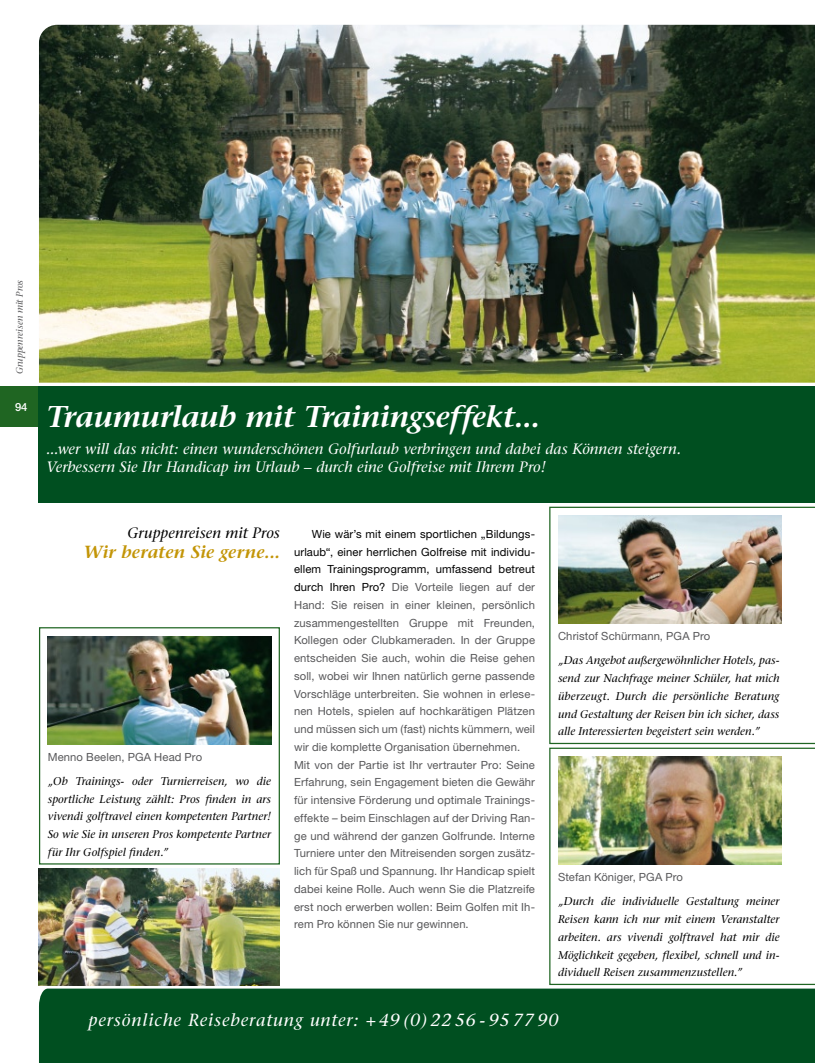
<style>
.page{position:relative;width:815px;height:1063px;background:#fff}
.page>*{position:absolute;margin:0;border:0;box-sizing:border-box;transform-origin:0 0}
.t1{font:italic 600 30px "Stone Serif";letter-spacing:-.01em;color:#fff}
.Subline_20_pt{font:italic 17.5px "Stone Serif";letter-spacing:.05em;color:#fff}
.t2{font:italic 600 17.5px "Stone Serif";letter-spacing:.005em;color:#c39507}
.Fließtxt_Helvetica_R{font:italic 15px "Stone Serif";letter-spacing:.005em;color:#fff}
.t3{font:italic 15px "Stone Serif";letter-spacing:.005em;color:#000}
.Fließtxt_Helvetica_R-2{font:11.25px/17.8px "Helvetica Neue";letter-spacing:.01em;color:#58585a;text-align:justify}
.Fließtxt_Helvetica_R-3{font:italic 11.25px/17.8px "Stone Serif";letter-spacing:.005em;color:#000;text-align:justify}
.t4{font:500 11.25px "Helvetica Neue";color:#fff}
.t5{font:italic 9.38px "Stone Serif";color:#58585a}
.s1{color:#000}
</style>
<div class="page">
<svg style="left:549px;top:507px;width:266px;height:237px"></svg>
<div style="left:0;top:386px;width:39px;height:41px;background:#1f6522"></div>
<img style="left:39px;top:868px;width:241px;height:117px">
<div style="left:39px;top:627px;width:241px;height:238px;border:1px solid #1f6522"></div>
<img style="left:48px;top:636px;width:223px;height:108px">
<img style="left:558px;top:516px;width:223px;height:108px">
<img style="left:39px;top:25px;width:776px;height:358px">
<div style="left:39px;top:386px;width:776px;height:117px;background:#004f20"></div>
<div style="left:39px;top:989px;width:776px;height:74px;background:#004f20"></div>
<svg style="left:549px;top:748px;width:266px;height:237px"></svg>
<img style="left:558px;top:756px;width:223px;height:109px">
<p class="t5" style="left:14px;top:374px;width:96px;rotate:-90deg">Gruppenreisen mit Pros</p>
<p class="t4" style="left:15px;top:400px;width:14px">94</p>
<p class="t1" style="left:46px;top:399px;width:495px">Traumurlaub mit Trainingseffekt...</p>
<p class="Fließtxt_Helvetica_R" style="left:46px;top:440px;width:637px">...wer will das nicht: einen wunderschönen Golfurlaub verbringen und dabei das Können steigern.</p>
<p class="Fließtxt_Helvetica_R" style="left:46px;top:458px;width:501px">Verbessern Sie Ihr Handicap im Urlaub – durch eine Golfreise mit Ihrem Pro!</p>
<p class="t3" style="left:127px;top:524px;width:154px">Gruppenreisen mit Pros</p>
<p class="t2" style="left:83px;top:542px;width:198px">Wir beraten Sie gerne...</p>
<p class="Fließtxt_Helvetica_R-2" style="left:48px;top:748px;width:156px">Menno Beelen, PGA Head Pro</p>
<p class="Fließtxt_Helvetica_R-3" style="left:48px;top:772px;width:225px">„Ob Trainings- oder Turnierreisen, wo die sportliche Leistung zählt: Pros finden in ars vivendi golftravel einen kompetenten Partner!<br>So wie Sie in unseren Pros kompetente Partner für Ihr Golfspiel finden.”</p>
<p class="Fließtxt_Helvetica_R-2" style="left:294px;top:525px;width:242px;text-indent:18px"><span class="s1">Wie wär’s mit einem sportlichen „Bildungs&shy;urlaub“, einer herrlichen Golfreise mit individu&shy;ellem Trainingsprogramm, umfassend betreut durch Ihren Pro?</span> Die Vorteile liegen auf der Hand: Sie reisen in einer kleinen, persönlich zusammengestellten Gruppe mit Freunden, Kollegen oder Clubkameraden. In der Gruppe entscheiden Sie auch, wohin die Reise gehen soll, wobei wir Ihnen natürlich gerne passende Vorschläge unterbreiten. Sie wohnen in erlese&shy;nen Hotels, spielen auf hochkarätigen Plätzen und müssen sich um (fast) nichts kümmern, weil wir die komplette Organisation übernehmen.</p>
<p class="Fließtxt_Helvetica_R-2" style="left:294px;top:756px;width:242px">Mit von der Partie ist Ihr vertrauter Pro: Seine Erfahrung, sein Engagement bieten die Gewähr für intensive Förderung und optimale Trainings&shy;effekte – beim Einschlagen auf der Driving Ran&shy;ge und während der ganzen Golfrunde. Interne Turniere unter den Mitreisenden sorgen zusätz&shy;lich für Spaß und Spannung. Ihr Handicap spielt dabei keine Rolle. Auch wenn Sie die Platzreife erst noch erwerben wollen: Beim Golfen mit Ih&shy;rem Pro können Sie nur gewinnen.</p>
<p class="Fließtxt_Helvetica_R-2" style="left:558px;top:627px;width:154px">Christof Schürmann, PGA Pro</p>
<p class="Fließtxt_Helvetica_R-3" style="left:558px;top:652px;width:223px">„Das Angebot außergewöhnlicher Hotels, pas&shy;send zur Nachfrage meiner Schüler, hat mich überzeugt. Durch die persönliche Beratung und Gestaltung der Reisen bin ich sicher, dass alle Interessierten begeistert sein werden.”</p>
<p class="Fließtxt_Helvetica_R-2" style="left:558px;top:868px;width:126px">Stefan Königer, PGA Pro</p>
<p class="Fließtxt_Helvetica_R-3" style="left:558px;top:893px;width:223px">„Durch die individuelle Gestaltung meiner Reisen kann ich nur mit einem Veranstalter arbeiten. ars vivendi golftravel hat mir die Möglichkeit gegeben, flexibel, schnell und in&shy;dividuell Reisen zusammenzustellen.”</p>
<p class="Subline_20_pt" style="left:89px;top:1010px;width:471px">persönliche Reiseberatung unter: +49 (0) 22 56 - 95 77 90</p>
</div>
